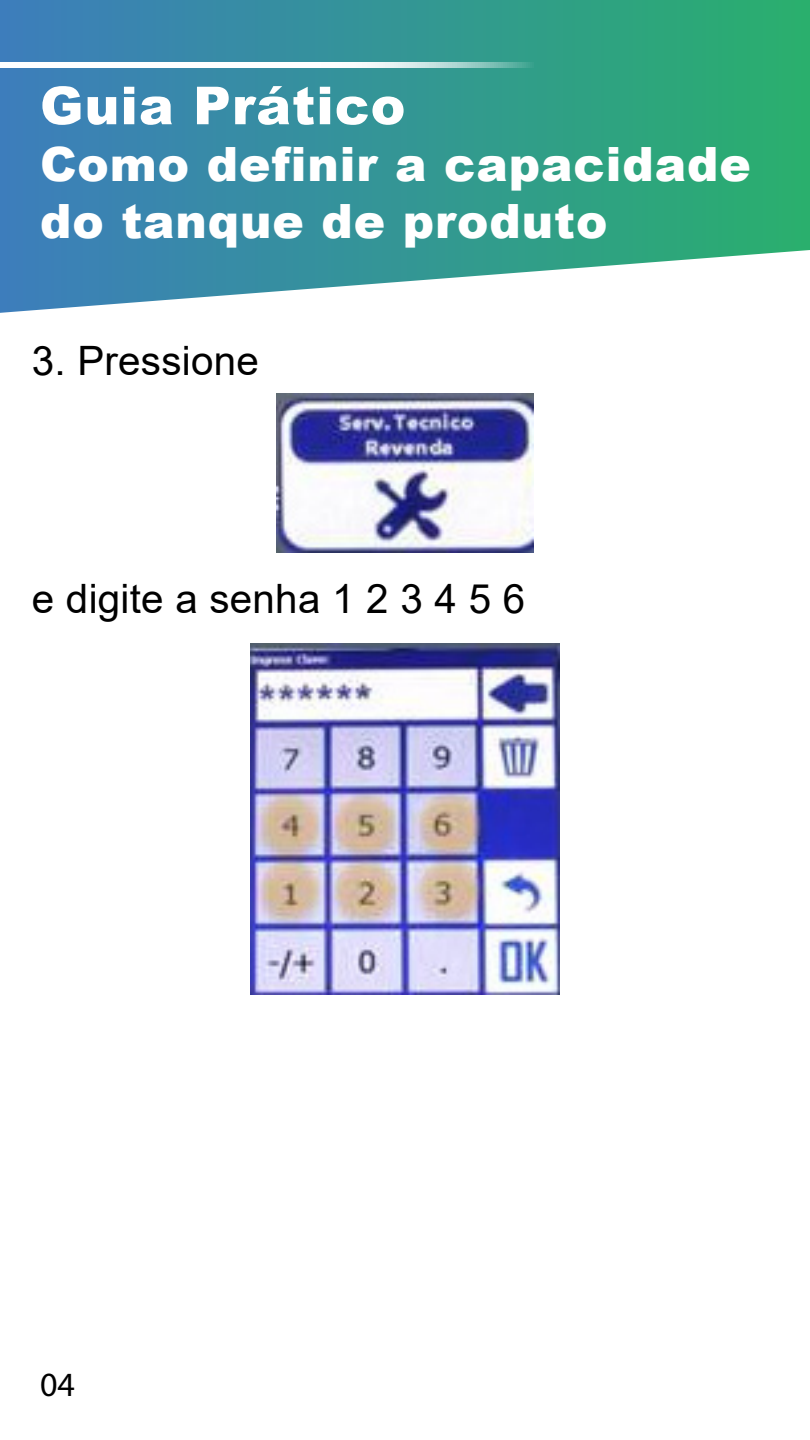
<style>
.page{position:relative;width:810px;height:1440px;background:#fff}
.page>*{position:absolute;margin:0;border:0;box-sizing:border-box;transform-origin:0 0}
.t1{font:900 52.43px "Arial";letter-spacing:.02em;color:#fff}
.t2{font:900 47.25px/56.7px "Arial";letter-spacing:.02em;color:#fff}
.t3{font:40.5px "Arial";letter-spacing:.005em;color:#000}
.t4{font:34.05px "Myriad Pro";color:#000}
</style>
<div class="page">
<img style="left:276px;top:393px;width:258px;height:160px">
<img style="left:251px;top:643px;width:308px;height:351px">
<svg style="left:0;top:0;width:810px;height:313px;background:#48a0a0"></svg>
<svg style="left:0;top:63px;width:534px;height:5px"></svg>
<p class="t1" style="left:40px;top:67px;width:367px">Guia Prático</p>
<p class="t2" style="left:40px;top:134px;width:712px">Como definir a capacidade do tanque de produto</p>
<p class="t3" style="left:32px;top:333px;width:229px">3. Pressione</p>
<p class="t3" style="left:32px;top:571px;width:495px">e digite a senha 1 2 3 4 5 6</p>
<p class="t4" style="left:40px;top:1364px;width:36px">04</p>
</div>
